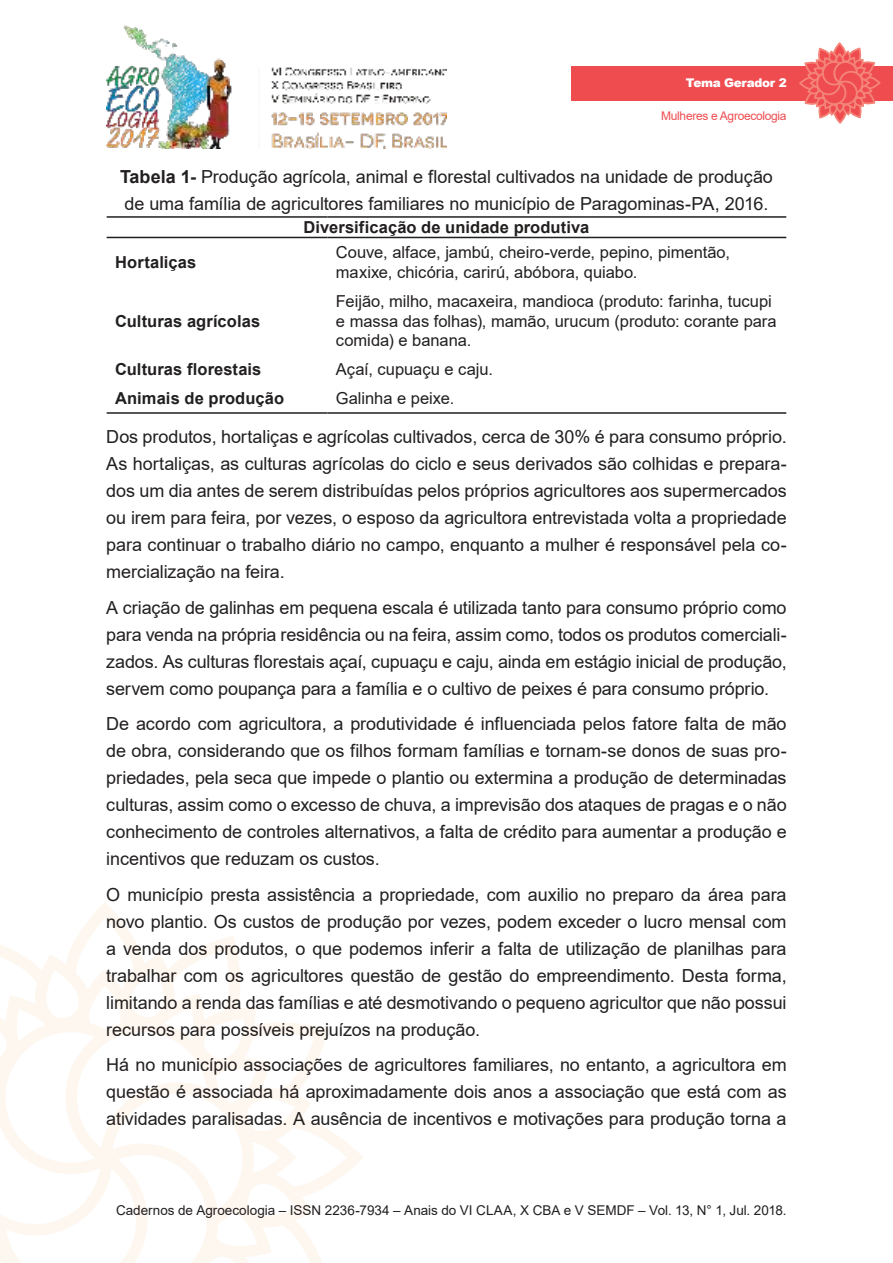
<style>
.page{position:relative;width:893px;height:1263px;background:#fff}
.page>*{position:absolute;margin:0;border:0;box-sizing:border-box;transform-origin:0 0}
.t1{font:18px/27px "Arial";letter-spacing:-.005em;color:#221f1f;text-align:justify}
.t2{font:16.5px/19.8px "Arial";color:#221f1f}
.t3{font:700 16.5px "Arial";letter-spacing:.005em;color:#221f1f}
.t4{font:13.5px "Arial";color:#221f1f}
.t5{font:12px "Arial";letter-spacing:-.025em;color:#ef4c50}
.t6{font:900 12px "Arial";letter-spacing:-.025em;color:#fff}
.s1{font-weight:700}
</style>
<div class="page">
<img style="left:106px;top:25px;width:340px;height:124px">
<svg style="left:0;top:910px;width:363px;height:353px"></svg>
<div style="left:571px;top:66px;width:322px;height:34px;background:#ef4c50"></div>
<svg style="left:798px;top:43px;width:83px;height:81px"></svg>
<hr style="left:107px;top:216px;width:220px;height:2px;background:#221f1f">
<hr style="left:327px;top:216px;width:459px;height:2px;background:#221f1f">
<hr style="left:107px;top:237px;width:220px;height:1px;background:#221f1f">
<hr style="left:327px;top:237px;width:459px;height:1px;background:#221f1f">
<hr style="left:107px;top:412px;width:220px;height:2px;background:#221f1f">
<hr style="left:327px;top:412px;width:459px;height:2px;background:#221f1f">
<p class="t6" style="left:686px;top:76px;width:102px">Tema Gerador 2</p>
<p class="t5" style="left:661px;top:112px;width:127px">Mulheres e Agroecologia</p>
<p class="t1" style="left:120px;top:165px;width:654px"><span class="s1">Tabela 1-</span> Produção agrícola, animal e florestal cultivados na unidade de produção de uma família de agricultores familiares no município de Paragominas-PA, 2016.</p>
<p class="t3" style="left:304px;top:221px;width:287px">Diversificação de unidade produtiva</p>
<p class="t3" style="left:115px;top:256px;width:83px">Hortaliças</p>
<p class="t2" style="left:336px;top:244px;width:396px">Couve, alface, jambú, cheiro-verde, pepino, pimentão, maxixe, chicória, carirú, abóbora, quiabo.</p>
<p class="t3" style="left:115px;top:315px;width:147px">Culturas agrícolas</p>
<p class="t2" style="left:336px;top:293px;width:442px">Feijão, milho, macaxeira, mandioca (produto: farinha, tucupi e massa das folhas), mamão, urucum (produto: corante para comida) e banana.</p>
<p class="t3" style="left:115px;top:363px;width:148px">Culturas florestais</p>
<p class="t2" style="left:336px;top:361px;width:159px">Açaí, cupuaçu e caju.</p>
<p class="t3" style="left:115px;top:392px;width:170px">Animais de produção</p>
<p class="t2" style="left:336px;top:390px;width:120px">Galinha e peixe.</p>
<p class="t1" style="left:106px;top:425px;width:682px">Dos produtos, hortaliças e agrícolas cultivados, cerca de 30% é para consumo próprio.<br>As hortaliças, as culturas agrícolas do ciclo e seus derivados são colhidas e prepara&shy;dos um dia antes de serem distribuídas pelos próprios agricultores aos supermercados ou irem para feira, por vezes, o esposo da agricultora entrevistada volta a propriedade para continuar o trabalho diário no campo, enquanto a mulher é responsável pela co&shy;mercialização na feira.</p>
<p class="t1" style="left:106px;top:596px;width:682px">A criação de galinhas em pequena escala é utilizada tanto para consumo próprio como para venda na própria residência ou na feira, assim como, todos os produtos comerciali&shy;zados. As culturas florestais açaí, cupuaçu e caju, ainda em estágio inicial de produção, servem como poupança para a família e o cultivo de peixes é para consumo próprio.</p>
<p class="t1" style="left:106px;top:712px;width:682px">De acordo com agricultora, a produtividade é influenciada pelos fatore falta de mão de obra, considerando que os filhos formam famílias e tornam-se donos de suas pro&shy;priedades, pela seca que impede o plantio ou extermina a produção de determinadas culturas, assim como o excesso de chuva, a imprevisão dos ataques de pragas e o não conhecimento de controles alternativos, a falta de crédito para aumentar a produção e incentivos que reduzam os custos.</p>
<p class="t1" style="left:106px;top:883px;width:682px">O município presta assistência a propriedade, com auxilio no preparo da área para novo plantio. Os custos de produção por vezes, podem exceder o lucro mensal com a venda dos produtos, o que podemos inferir a falta de utilização de planilhas para trabalhar com os agricultores questão de gestão do empreendimento. Desta forma, limitando a renda das famílias e até desmotivando o pequeno agricultor que não possui recursos para possíveis prejuízos na produção.</p>
<p class="t1" style="left:106px;top:1053px;width:682px">Há no município associações de agricultores familiares, no entanto, a agricultora em questão é associada há aproximadamente dois anos a associação que está com as atividades paralisadas. A ausência de incentivos e motivações para produção torna a</p>
<p class="t4" style="left:116px;top:1205px;width:672px">Cadernos de Agroecologia – ISSN 2236-7934 – Anais do VI CLAA, X CBA e V SEMDF – Vol. 13, N° 1, Jul. 2018.</p>
</div>
